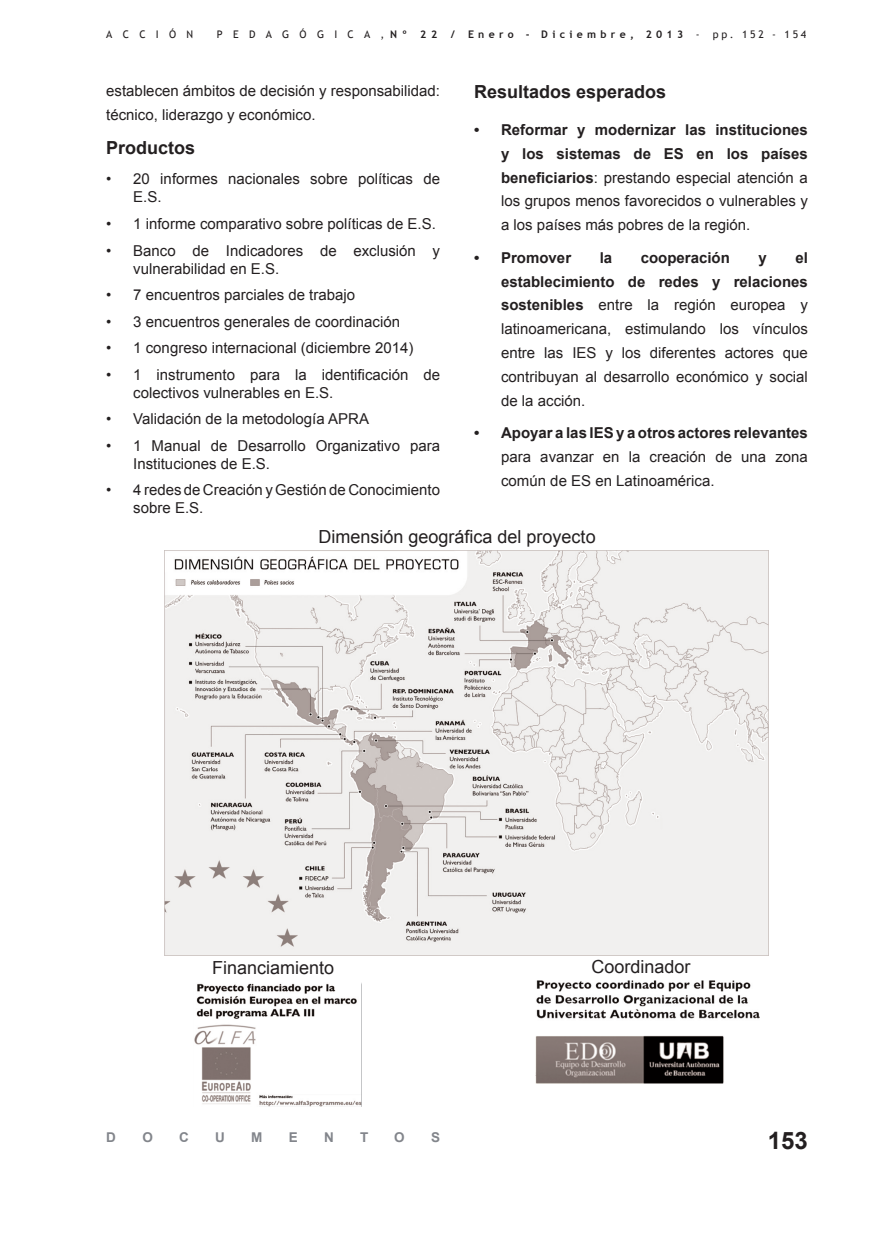
<style>
.page{position:relative;width:893px;height:1234px;background:#fff}
.page>*{position:absolute;margin:0;border:0;box-sizing:border-box;transform-origin:0 0}
.t1{font:700 24px "Arial";color:#231f20}
.Artículos_-_Figuras{font:18px "Arial";color:#231f20}
.Articulos-titulos01{font:700 18px "Arial";color:#231f20}
.Documento-Parrafos{font:15px/23.9px "Arial";color:#231f20;text-align:justify}
.Documento_-_Viñeta_n{font:15px/18px "Arial";color:#231f20}
.Documento-Parrafos-2{font:700 15px "Arial";color:#231f20}
.t2{font:700 13.5px "Arial";color:#82858b}
.t3{font:10.5px "Trebuchet MS";letter-spacing:.98em;color:#231f20}
.t4{font:700 10.5px "Trebuchet MS";letter-spacing:.41em;color:#231f20}
.s1{font-weight:700}
.s2{font-weight:400}
</style>
<div class="page">
<img style="left:164px;top:551px;width:604px;height:404px">
<img style="left:194px;top:983px;width:167px;height:123px">
<img style="left:536px;top:980px;width:223px;height:103px">
<p class="t3" style="left:106px;top:28px;width:88px">ACCIÓN</p>
<p class="t3" style="left:217px;top:28px;width:191px">P EDAGÓGICA, <span class="s1">Nº</span></p>
<p class="t4" style="left:420px;top:27px;width:19px">2 2</p>
<p class="t4" style="left:451px;top:27px;width:6px">/</p>
<p class="t4" style="left:468px;top:27px;width:233px">E nero - Diciembre, 2013 <span class="s2">-</span></p>
<p class="t3" style="left:713px;top:28px;width:95px">PP. 152 - 154</p>
<p class="Documento-Parrafos" style="left:106px;top:79px;width:335px">establecen ámbitos de decisión y responsabilidad: técnico, liderazgo y económico.</p>
<p class="Articulos-titulos01" style="left:106px;top:135px;width:91px">Productos</p>
<p class="Documento_-_Viñeta_n" style="left:133px;top:170px;width:308px;text-indent:-27px">• 20 informes nacionales sobre políticas de<br>E.S.</p>
<p class="Documento_-_Viñeta_n" style="left:106px;top:215px;width:331px">• 1 informe comparativo sobre políticas de E.S.</p>
<p class="Documento_-_Viñeta_n" style="left:133px;top:241px;width:308px;text-indent:-27px">• Banco de Indicadores de exclusión y vulnerabilidad en E.S.</p>
<p class="Documento_-_Viñeta_n" style="left:106px;top:286px;width:250px">• 7 encuentros parciales de trabajo</p>
<p class="Documento_-_Viñeta_n" style="left:106px;top:312px;width:295px">• 3 encuentros generales de coordinación</p>
<p class="Documento_-_Viñeta_n" style="left:106px;top:339px;width:309px">• 1 congreso internacional (diciembre 2014)</p>
<p class="Documento_-_Viñeta_n" style="left:133px;top:365px;width:308px;text-indent:-27px">• 1 instrumento para la identificación de colectivos vulnerables en E.S.</p>
<p class="Documento_-_Viñeta_n" style="left:106px;top:410px;width:264px">• Validación de la metodología APRA</p>
<p class="Documento_-_Viñeta_n" style="left:133px;top:436px;width:308px;text-indent:-27px">• 1 Manual de Desarrollo Organizativo para<br>Instituciones de E.S.</p>
<p class="Documento_-_Viñeta_n" style="left:133px;top:481px;width:308px;text-indent:-27px">• 4 redes de Creación y Gestión de Conocimiento sobre E.S.</p>
<p class="Articulos-titulos01" style="left:474px;top:80px;width:194px">Resultados esperados</p>
<p class="Documento-Parrafos" style="left:501px;top:118px;width:308px;text-indent:-27px"><span class="s1">• Reformar y modernizar las instituciones y los sistemas de ES en los países beneficiarios</span>: prestando especial atención a los grupos menos favorecidos o vulnerables y a los países más pobres de la región.</p>
<p class="Documento-Parrafos-2" style="left:474px;top:247px;width:99px">• Promover</p>
<p class="Documento-Parrafos-2" style="left:600px;top:247px;width:14px">la</p>
<p class="Documento-Parrafos-2" style="left:641px;top:247px;width:91px">cooperación</p>
<p class="Documento-Parrafos-2" style="left:758px;top:247px;width:10px">y</p>
<p class="Documento-Parrafos" style="left:501px;top:245px;width:308px;text-indent:294px"><span class="s1">el establecimiento de redes y relaciones sostenibles</span> entre la región europea y latinoamericana, estimulando los vínculos entre las IES y los diferentes actores que contribuyan al desarrollo económico y social de la acción.</p>
<p class="Documento-Parrafos" style="left:501px;top:421px;width:308px;text-indent:-27px"><span class="s1">• Apoyar a las IES y a otros actores relevantes </span>para avanzar en la creación de una zona común de ES en Latinoamérica.</p>
<p class="Artículos_-_Figuras" style="left:319px;top:524px;width:279px">Dimensión geográfica del proyecto</p>
<p class="Artículos_-_Figuras" style="left:212px;top:955px;width:124px">Financiamiento</p>
<p class="Artículos_-_Figuras" style="left:591px;top:954px;width:101px">Coordinador</p>
<p class="t2" style="left:106px;top:1127px;width:11px">D</p>
<p class="t2" style="left:142px;top:1127px;width:12px">o</p>
<p class="t2" style="left:179px;top:1127px;width:33px">cument</p>
<p class="t2" style="left:394px;top:1127px;width:12px">o</p>
<p class="t2" style="left:431px;top:1127px;width:9px">s</p>
<p class="t1" style="left:768px;top:1124px;width:42px">153</p>
</div>
